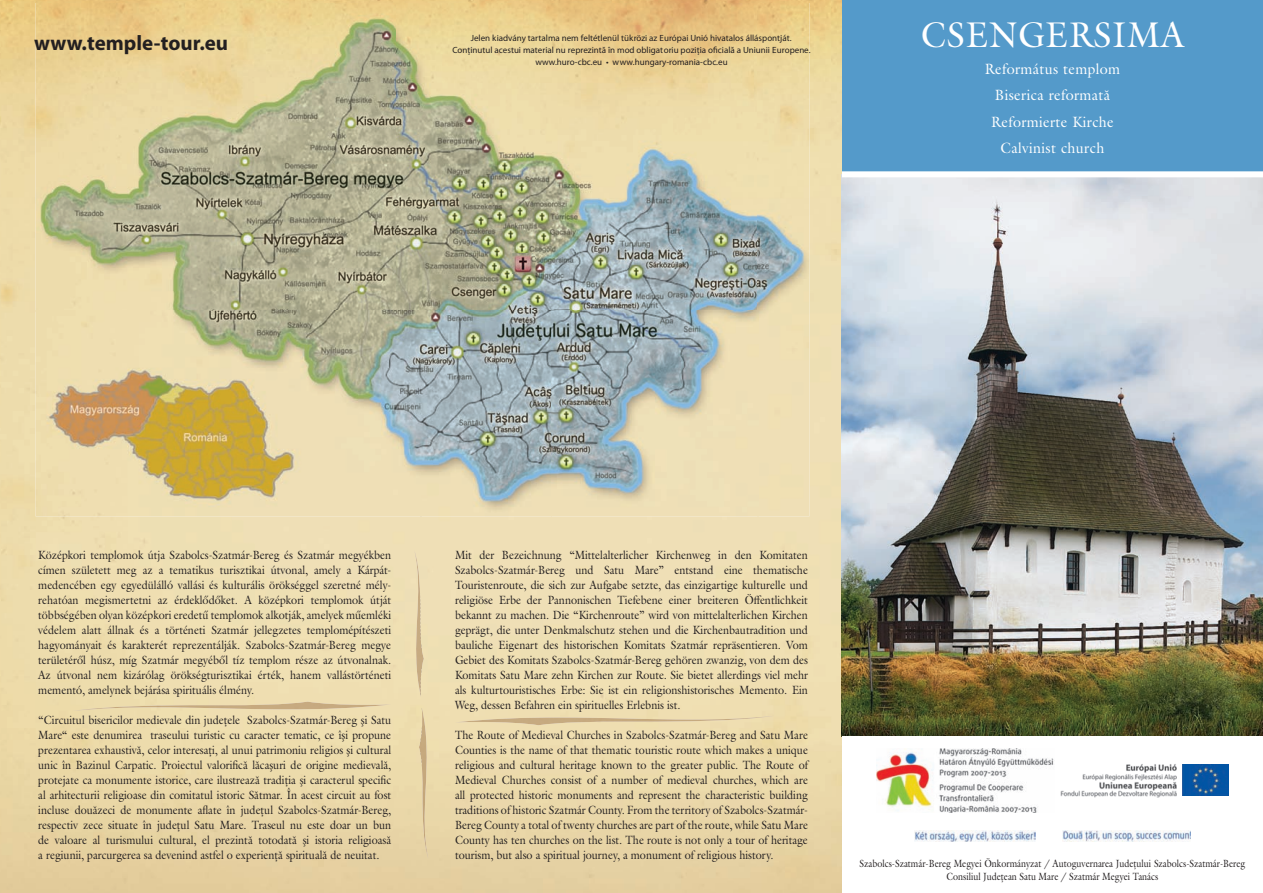
<style>
.page{position:relative;width:1263px;height:893px;background:#fff}
.page>*{position:absolute;margin:0;border:0;box-sizing:border-box;transform-origin:0 0}
.t1{font:36px "Galliard Pro";letter-spacing:.025em;color:#fff;scale:.95 1}
.t2{font:700 21px "Myriad Pro";color:#231f20}
.t3{font:15px/26.5px "Galliard Pro";letter-spacing:.025em;color:#fff;text-align:center;scale:.95 1}
.t4{font:12px/15px "Galliard Pro";color:#231f20;text-align:justify;scale:.9 1}
.t5{font:10.5px/13.5px "Galliard Pro";color:#231f20;text-align:center;scale:.85 1}
.t6{font:9px/12px "Myriad Pro";color:#231f20;text-align:center}
</style>
<div class="page">
<img style="left:0;top:0;width:842px;height:893px">
<img style="left:842px;top:177px;width:421px;height:559px">
<div style="left:842px;top:0;width:421px;height:174px;background:#549aca"></div>
<img style="left:36px;top:3px;width:773px;height:513px">
<img style="left:512px;top:254px;width:22px;height:19px">
<img style="left:877px;top:749px;width:177px;height:63px">
<img style="left:1082px;top:764px;width:95px;height:17px">
<img style="left:1060px;top:782px;width:117px;height:16px">
<img style="left:1182px;top:765px;width:47px;height:31px">
<img style="left:1063px;top:830px;width:128px;height:11px">
<img style="left:914px;top:830px;width:121px;height:12px">
<div style="left:842px;top:171px;width:421px;height:6px;background:#fff"></div>
<img style="left:455px;top:716px;width:319px;height:9px">
<img style="left:72px;top:702px;width:319px;height:9px">
<img style="left:414px;top:551px;width:10px;height:146px">
<img style="left:419px;top:707px;width:9px;height:152px">
<h2 class="t2" style="left:34px;top:31px;width:196px">www.temple-tour.eu</h2>
<p class="t6" style="left:452px;top:32px;width:360px">Jelen kiadvány tartalma nem feltétlenül tükrözi az Európai Unió hivatalos álláspontját.<br>Conţinutul acestui material nu reprezintă în mod obligatoriu poziţia oficială a Uniunii Europene. www.huro-cbc.eu • www.hungary-romania-cbc.eu</p>
<h1 class="t1" style="left:921px;top:21px;width:278px">CSENGERSIMA</h1>
<p class="t3" style="left:985px;top:57px;width:144px">Református templom<br>Biserica reformată<br>Reformierte Kirche<br>Calvinist church</p>
<p class="t4" style="left:38px;top:548px;width:394px">Középkori templomok útja Szabolcs-Szatmár-Bereg és Szatmár megyékben címen született meg az a tematikus turisztikai útvonal, amely a Kárpát&shy;medencében egy egyedülálló vallási és kulturális örökséggel szeretné mély&shy;rehatóan megismertetni az érdeklődőket. A középkori templomok útját többségében olyan középkori eredetű templomok alkotják, amelyek műemléki védelem alatt állnak és a történeti Szatmár jellegzetes templomépítészeti hagyományait és karakterét reprezentálják. Szabolcs-Szatmár-Bereg megye területéről húsz, míg Szatmár megyéből tíz templom része az útvonalnak.<br>Az útvonal nem kizárólag örökségturisztikai érték, hanem vallástörténeti mementó, amelynek bejárása spirituális élmény.</p>
<p class="t4" style="left:38px;top:713px;width:394px">“Circuitul bisericilor medievale din judeţele Szabolcs-Szatmár-Bereg şi Satu Mare“ este denumirea traseului turistic cu caracter tematic, ce îşi propune prezentarea exhaustivă, celor interesaţi, al unui patrimoniu religios şi cultural unic în Bazinul Carpatic. Proiectul valorifică lăcaşuri de origine medievală, protejate ca monumente istorice, care ilustrează tradiţia şi caracterul specific al arhitecturii religioase din comitatul istoric Sătmar. În acest circuit au fost incluse douăzeci de monumente aflate în judeţul Szabolcs-Szatmár-Bereg, respectiv zece situate în judeţul Satu Mare. Traseul nu este doar un bun de valoare al turismului cultural, el prezintă totodată şi istoria religioasă a regiunii, parcurgerea sa devenind astfel o experienţă spirituală de neuitat.</p>
<p class="t4" style="left:455px;top:548px;width:394px">Mit der Bezeichnung “Mittelalterlicher Kirchenweg in den Komitaten Szabolcs-Szatmár-Bereg und Satu Mare” entstand eine thematische Touristenroute, die sich zur Aufgabe setzte, das einzigartige kulturelle und religiöse Erbe der Pannonischen Tiefebene einer breiteren Öffentlichkeit bekannt zu machen. Die “Kirchenroute” wird von mittelalterlichen Kirchen geprägt, die unter Denkmalschutz stehen und die Kirchenbautradition und bauliche Eigenart des historischen Komitats Szatmár repräsentieren. Vom Gebiet des Komitats Szabolcs-Szatmár-Bereg gehören zwanzig, von dem des Komitats Satu Mare zehn Kirchen zur Route. Sie bietet allerdings viel mehr als kulturtouristisches Erbe: Sie ist ein religionshistorisches Memento. Ein Weg, dessen Befahren ein spirituelles Erlebnis ist.</p>
<p class="t4" style="left:455px;top:728px;width:394px">The Route of Medieval Churches in Szabolcs-Szatmár-Bereg and Satu Mare Counties is the name of that thematic touristic route which makes a unique religious and cultural heritage known to the greater public. The Route of Medieval Churches consist of a number of medieval churches, which are all protected historic monuments and represent the characteristic building traditions of historic Szatmár County. From the territory of Szabolcs-Szatmár-Bereg County a total of twenty churches are part of the route, while Satu Mare County has ten churches on the list. The route is not only a tour of heritage tourism, but also a spiritual journey, a monument of religious history.</p>
<p class="t5" style="left:859px;top:857px;width:455px">Szabolcs-Szatmár-Bereg Megyei Önkormányzat / Autoguvernarea Judeţului Szabolcs-Szatmár-Bereg<br>Consiliul Judeţean Satu Mare / Szatmár Megyei Tanács</p>
</div>
